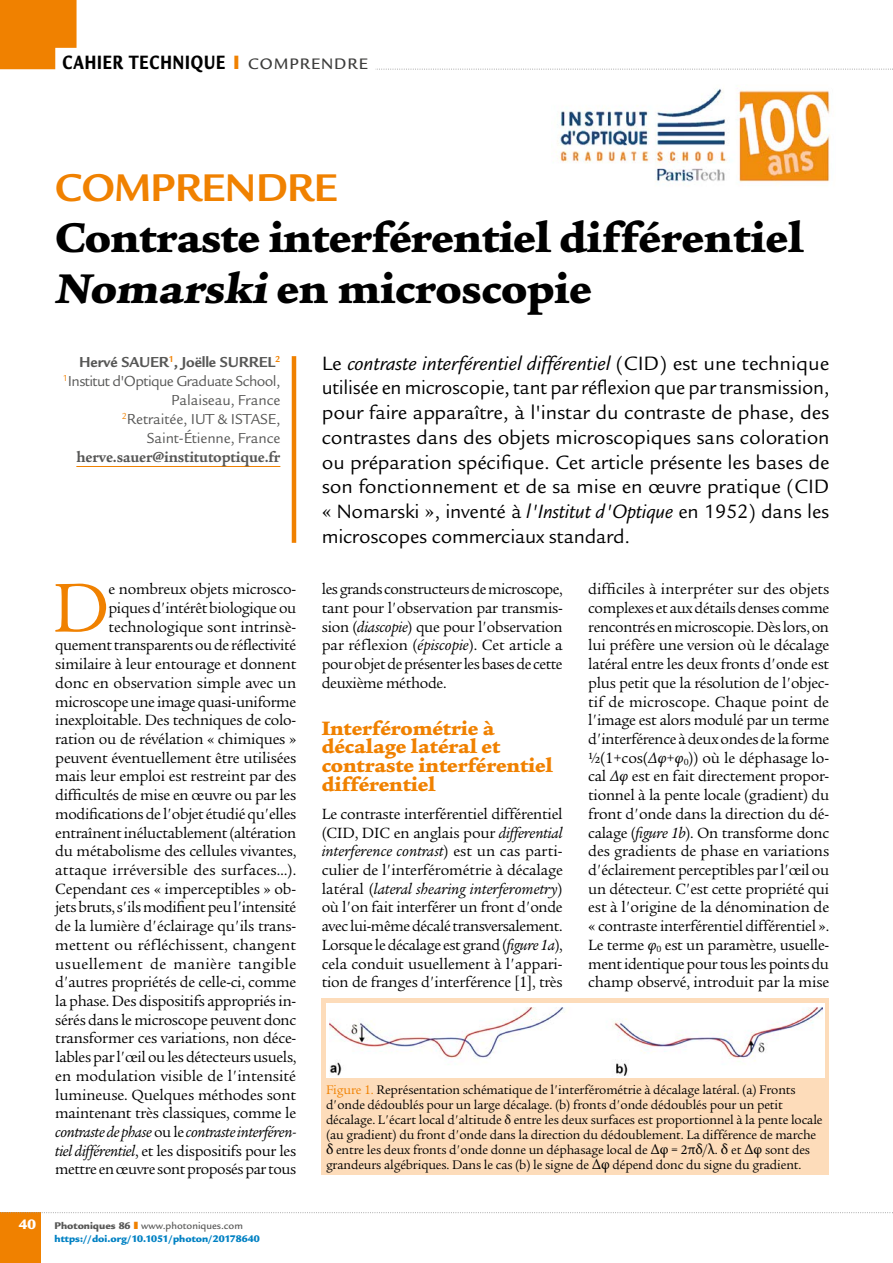
<style>
.page{position:relative;width:893px;height:1263px;background:#fff}
.page>*{position:absolute;margin:0;border:0;box-sizing:border-box;transform-origin:0 0}
.t1{font:74.85px "Legacy Serif";color:#f08100}
.t2{font:900 45px/51px "Legacy Serif";letter-spacing:-.01em;color:#000}
.t3{font:700 42px "Legacy Sans";letter-spacing:-.01em;color:#f08100}
.t4{font:21px/24.8px "Legacy Sans";letter-spacing:-.01em;color:#000;text-align:justify}
.t5{font:900 21px/18.8px "Legacy Serif";letter-spacing:-.01em;color:#f08100}
.t6{font:900 21px "Legacy Sans";letter-spacing:.06em;color:#000;scale:.72 1}
.t7{font:16.05px/18.8px "Legacy Serif";letter-spacing:-.015em;color:#000;text-align:justify}
.t8{font:15.75px/18.9px "Legacy Sans";letter-spacing:-.01em;color:#575756;text-align:right}
.t9{font:700 15.75px "Legacy Serif";letter-spacing:-.01em;color:#575756;scale:.96 1}
.t10{font:900 15px "Legacy Sans";color:#fff}
.t11{font:13.5px/15px "Legacy Serif";letter-spacing:-.01em;color:#000}
.t12{font:900 10.5px/12.9px "Legacy Sans";color:#0081c3}
.s1{color:#f08100}
.s2{font-weight:500;font-size:16.5px;color:#3c3c3b}
.s3{font-weight:700}
.s4{font-style:italic}
.s5{font-family:"Minion Pro";font-style:italic}
.s6{font-family:"Minion Pro"}
.s7{font-family:"Minion Pro";font-size:15px}
.s8{color:#575756}
.s9{font-weight:500;color:#575756}
</style>
<div class="page">
<div style="left:0;top:1213px;width:40px;height:50px;background:#f08100"></div>
<svg style="left:0;top:0;width:893px;height:70px"></svg>
<svg style="left:0;top:1212px;width:893px;height:1px"></svg>
<img style="left:556px;top:89px;width:275px;height:97px">
<hr style="left:76px;top:466px;width:204px;height:1px;background:#f08100">
<hr style="left:292px;top:356px;width:4px;height:187px;background:#f08100">
<div style="left:322px;top:998px;width:507px;height:177px;background:#fddcba"></div>
<div style="left:326px;top:1003px;width:499px;height:74px;background:#fff"></div>
<img style="left:330px;top:1007px;width:493px;height:69px">
<h3 class="t6" style="left:63px;top:50px;width:346px">CAHIER TECHNIQUE <span class="s1">I</span> <span class="s2">Comprendre</span></h3>
<h3 class="t3" style="left:55px;top:164px;width:284px">COMPRENDRE</h3>
<h2 class="t2" style="left:55px;top:212px;width:750px">Contraste interférentiel différentiel<br>Nomarski en microscopie</h2>
<p class="t8" style="left:63px;top:353px;width:219px"><span class="s3">Hervé SAUER</span><sup>1</sup><span class="s3">, Joëlle SURREL</span><sup>2<br></sup><sup>1</sup>Institut d'Optique Graduate School,<br>Palaiseau, France<br><sup>2</sup>Retraitée, IUT &amp; ISTASE,<br>Saint-Étienne, France</p>
<p class="t9" style="left:76px;top:448px;width:214px">herve.sauer@institutoptique.fr</p>
<p class="t4" style="left:322px;top:351px;width:509px">Le <span class="s4">contraste interférentiel différentiel</span> (CID) est une technique utilisée en microscopie, tant par réflexion que par transmission, pour faire apparaître, à l'instar du contraste de phase, des contrastes dans des objets microscopiques sans coloration ou préparation spécifique. Cet article présente les bases de son fonctionnement et de sa mise en œuvre pratique (CID « Nomarski », inventé à <span class="s4">l'Institut d'Optique</span> en 1952) dans les microscopes commerciaux standard.</p>
<p class="t7" style="left:55px;top:580px;width:243px;text-align:right">e nombreux objets microsco-<br>piques d'intérêt biologique ou technologique sont intrinsè&shy;quement transparents ou de réflectivité similaire à leur entourage et donnent donc en observation simple avec un microscope une image quasi-uniforme inexploitable. Des techniques de colo&shy;ration ou de révélation « chimiques » peuvent éventuellement être utilisées mais leur emploi est restreint par des difficultés de mise en œuvre ou par les modifications de l'objet étudié qu'elles entraînent inéluctablement (altération du métabolisme des cellules vivantes, attaque irréversible des surfaces…).<br>Cependant ces « imperceptibles » ob&shy;jets bruts, s'ils modifient peu l'intensité de la lumière d'éclairage qu'ils trans&shy;mettent ou réfléchissent, changent usuellement de manière tangible d'autres propriétés de celle-ci, comme la phase. Des dispositifs appropriés in&shy;sérés dans le microscope peuvent donc transformer ces variations, non déce&shy;lables par l'œil ou les détecteurs usuels, en modulation visible de l'intensité lumineuse. Quelques méthodes sont maintenant très classiques, comme le <span class="s4">contraste de phase</span> ou le <span class="s4">contraste interféren&shy;tiel différentiel</span>, et les dispositifs pour les mettre en œuvre sont proposés par tous</p>
<p class="t7" style="left:322px;top:580px;width:242px">les grands constructeurs de microscope, tant pour l'observation par transmis&shy;sion (<span class="s4">diascopie</span>) que pour l'observation par réflexion (<span class="s4">épiscopie</span>). Cet article a pour objet de présenter les bases de cette deuxième méthode.</p>
<p class="t7" style="left:588px;top:580px;width:243px">difficiles à interpréter sur des objets complexes et aux détails denses comme rencontrés en microscopie. Dès lors, on lui préfère une version où le décalage latéral entre les deux fronts d'onde est plus petit que la résolution de l'objec&shy;tif de microscope. Chaque point de l'image est alors modulé par un terme d'interférence à deux ondes de la forme ½(1+cos(<span class="s5">∆φ</span>+<span class="s5">φ</span><sub>0</sub>)) où le déphasage lo&shy;cal <span class="s5">∆φ</span> est en fait directement propor&shy;tionnel à la pente locale (gradient) du front d'onde dans la direction du dé&shy;calage (<span class="s4">figure 1b</span>). On transforme donc des gradients de phase en variations d'éclairement perceptibles par l'œil ou un détecteur. C'est cette propriété qui est à l'origine de la dénomination de « contraste interférentiel différentiel ».<br>Le terme <span class="s5">φ</span><sub>0</sub> est un paramètre, usuelle&shy;ment identique pour tous les points du champ observé, introduit par la mise</p>
<h1 class="t1" style="left:52px;top:566px;width:59px">D</h1>
<h3 class="t5" style="left:322px;top:719px;width:233px">Interférométrie à décalage latéral et contraste interférentiel différentiel</h3>
<p class="t7" style="left:322px;top:804px;width:243px">Le contraste interférentiel différentiel (CID, DIC en anglais pour <span class="s4">differential interference contrast</span>) est un cas parti&shy;culier de l'interférométrie à décalage latéral (<span class="s4">lateral shearing interferometry</span>) où l'on fait interférer un front d'onde avec lui-même décalé transversalement.<br>Lorsque le décalage est grand (<span class="s4">figure 1a</span>), cela conduit usuellement à l'appari&shy;tion de franges d'interférence [1], très</p>
<p class="t11" style="left:326px;top:1082px;width:498px"><span class="s1">Figure 1.</span> Représentation schématique de l'interférométrie à décalage latéral. (a) Fronts d'onde dédoublés pour un large décalage. (b) fronts d'onde dédoublés pour un petit décalage. L'écart local d'altitude <span class="s6">δ</span> entre les deux surfaces est proportionnel à la pente locale (au gradient) du front d'onde dans la direction du dédoublement. La différence de marche <span class="s7">δ</span> entre les deux fronts d'onde donne un déphasage local de <span class="s7">Δφ</span> = 2<span class="s7">πδ</span>/<span class="s7">λ</span>. <span class="s7">δ</span> et <span class="s7">Δφ</span> sont des grandeurs algébriques. Dans le cas (b) le signe de <span class="s7">Δφ</span> dépend donc du signe du gradient.</p>
<p class="t10" style="left:19px;top:1215px;width:19px">40</p>
<p class="t12" style="left:55px;top:1219px;width:207px"><span class="s8">Photoniques 86</span> <span class="s1">❚</span> <span class="s9">www.photoniques.com </span>https://doi.org/10.1051/photon/20178640</p>
</div>
